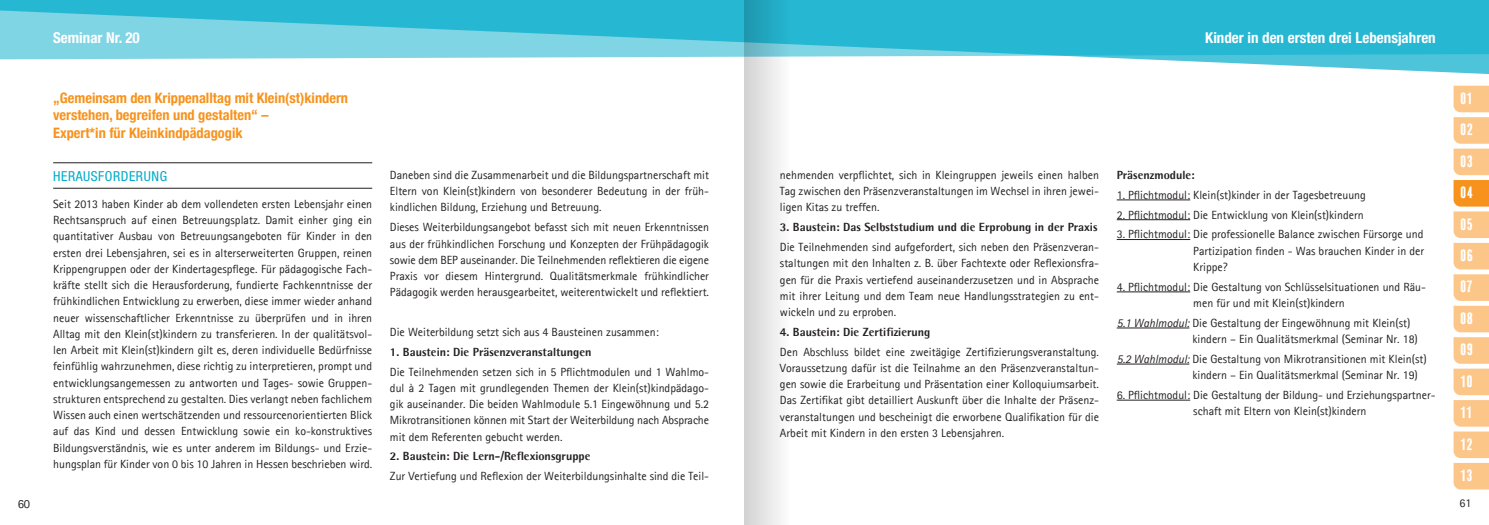
<style>
.page{position:relative;width:1489px;height:525px;background:#fff}
.page>*{position:absolute;margin:0;border:0;box-sizing:border-box;transform-origin:0 0}
.t1{font:700 condensed 15px "Helvetica Neue";color:#fff}
.t2{font:15px/31.4px "Balboa Plus Fill";letter-spacing:-.01em;color:#fff;text-align:justify}
.t3{font:700 condensed 14.38px/17.5px "Helvetica Neue";color:#f7931d}
.t4{font:condensed 13.75px "Helvetica Neue";letter-spacing:.04em;color:#00abcb}
.t5{font:12.5px "Agfa Rotis Sans Serif";color:#231f20}
.t6{font:11.88px/16.2px "Agfa Rotis Sans Serif";color:#231f20;text-align:justify}
.t7{font:800 11.88px "Agfa Rotis Semisans";color:#231f20}
.s1{font-style:italic}
</style>
<div class="page">
<svg style="left:0;top:0;width:1488px;height:74px;fill:#26b7d2"></svg>
<hr style="left:53px;top:162px;width:319px;height:1px;background:#231f20">
<hr style="left:53px;top:188px;width:319px;height:1px;background:#231f20">
<hr style="left:1116px;top:199px;width:74px;height:1px;background:#231f20">
<hr style="left:1116px;top:219px;width:74px;height:1px;background:#231f20">
<hr style="left:1116px;top:239px;width:74px;height:1px;background:#231f20">
<hr style="left:1116px;top:291px;width:74px;height:1px;background:#231f20">
<hr style="left:1116px;top:327px;width:73px;height:1px;background:#231f20">
<hr style="left:1116px;top:363px;width:73px;height:1px;background:#231f20">
<hr style="left:1116px;top:399px;width:74px;height:1px;background:#231f20">
<svg style="left:1453px;top:86px;width:35px;height:403px;background:#fccc95"></svg>
<svg style="left:744px;top:0;width:82px;height:524px"></svg>
<p class="t5" style="left:18px;top:495px;width:14px">60</p>
<p class="t1" style="left:53px;top:28px;width:88px">Seminar Nr. 20</p>
<p class="t3" style="left:53px;top:88px;width:296px">„Gemeinsam den Krippenalltag mit Klein(st)kindern verstehen, begreifen und gestalten“ –<br>Expert*in für Kleinkindpädagogik</p>
<p class="t4" style="left:53px;top:168px;width:115px">HERAUSFORDERUNG</p>
<p class="t6" style="left:53px;top:195px;width:320px">Seit 2013 haben Kinder ab dem vollendeten ersten Lebensjahr einen Rechtsanspruch auf einen Betreuungsplatz. Damit einher ging ein quantitativer Ausbau von Betreuungsangeboten für Kinder in den ersten drei Lebensjahren, sei es in alterserweiterten Gruppen, reinen Krippengruppen oder der Kindertagespflege. Für pädagogische Fach&shy;kräfte stellt sich die Herausforderung, fundierte Fachkenntnisse der frühkindlichen Entwicklung zu erwerben, diese immer wieder anhand neuer wissenschaftlicher Erkenntnisse zu überprüfen und in ihren Alltag mit den Klein(st)kindern zu transferieren. In der qualitätsvol&shy;len Arbeit mit Klein(st)kindern gilt es, deren individuelle Bedürfnisse feinfühlig wahrzunehmen, diese richtig zu interpretieren, prompt und entwicklungsangemessen zu antworten und Tages- sowie Gruppen&shy;strukturen entsprechend zu gestalten. Dies verlangt neben fachlichem Wissen auch einen wertschätzenden und ressourcenorientierten Blick auf das Kind und dessen Entwicklung sowie ein ko-konstruktives Bildungsverständnis, wie es unter anderem im Bildungs- und Erzie&shy;hungsplan für Kinder von 0 bis 10 Jahren in Hessen beschrieben wird.</p>
<p class="t6" style="left:390px;top:166px;width:320px">Daneben sind die Zusammenarbeit und die Bildungspartnerschaft mit Eltern von Klein(st)kindern von besonderer Bedeutung in der früh&shy;kindlichen Bildung, Erziehung und Betreuung.</p>
<p class="t6" style="left:390px;top:219px;width:320px">Dieses Weiterbildungsangebot befasst sich mit neuen Erkenntnissen aus der frühkindlichen Forschung und Konzepten der Frühpädagogik sowie dem BEP auseinander. Die Teilnehmenden reflektieren die eigene Praxis vor diesem Hintergrund. Qualitätsmerkmale frühkindlicher Pädagogik werden herausgearbeitet, weiterentwickelt und reflektiert.</p>
<p class="t6" style="left:390px;top:323px;width:270px">Die Weiterbildung setzt sich aus 4 Bausteinen zusammen:</p>
<p class="t7" style="left:390px;top:344px;width:203px">1. Baustein: Die Präsenzveranstaltungen</p>
<p class="t6" style="left:390px;top:363px;width:320px">Die Teilnehmenden setzen sich in 5 Pflichtmodulen und 1 Wahlmo&shy;dul à 2 Tagen mit grundlegenden Themen der Klein(st)kindpädago&shy;gik auseinander. Die beiden Wahlmodule 5.1 Eingewöhnung und 5.2<br>Mikrotransitionen können mit Start der Weiterbildung nach Absprache mit dem Referenten gebucht werden.</p>
<p class="t7" style="left:390px;top:448px;width:202px">2. Baustein: Die Lern-/Reflexionsgruppe</p>
<p class="t6" style="left:390px;top:467px;width:320px">Zur Vertiefung und Reflexion der Weiterbildungsinhalte sind die Teil-</p>
<p class="t1" style="left:1205px;top:28px;width:232px">Kinder in den ersten drei Lebensjahren</p>
<p class="t6" style="left:780px;top:166px;width:320px">nehmenden verpflichtet, sich in Kleingruppen jeweils einen halben Tag zwischen den Präsenzveranstaltungen im Wechsel in ihren jewei&shy;ligen Kitas zu treffen.</p>
<p class="t7" style="left:780px;top:219px;width:319px">3. Baustein: Das Selbststudium und die Erprobung in der Praxis</p>
<p class="t6" style="left:780px;top:238px;width:320px">Die Teilnehmenden sind aufgefordert, sich neben den Präsenzveran&shy;staltungen mit den Inhalten z. B. über Fachtexte oder Reflexionsfra&shy;gen für die Praxis vertiefend auseinanderzusetzen und in Absprache mit ihrer Leitung und dem Team neue Handlungsstrategien zu ent&shy;wickeln und zu erproben.</p>
<p class="t7" style="left:780px;top:324px;width:152px">4. Baustein: Die Zertifizierung</p>
<p class="t6" style="left:780px;top:343px;width:320px">Den Abschluss bildet eine zweitägige Zertifizierungsveranstaltung.<br>Voraussetzung dafür ist die Teilnahme an den Präsenzveranstaltun&shy;gen sowie die Erarbeitung und Präsentation einer Kolloquiumsarbeit.<br>Das Zertifikat gibt detailliert Auskunft über die Inhalte der Präsenz&shy;veranstaltungen und bescheinigt die erworbene Qualifikation für die Arbeit mit Kindern in den ersten 3 Lebensjahren.</p>
<p class="t7" style="left:1116px;top:167px;width:79px">Präsenzmodule:</p>
<p class="t6" style="left:1116px;top:186px;width:251px">1. Pflichtmodul: Klein(st)kinder in der Tagesbetreuung</p>
<p class="t6" style="left:1116px;top:206px;width:248px">2. Pflichtmodul: Die Entwicklung von Klein(st)kindern</p>
<p class="t6" style="left:1193px;top:226px;width:232px;text-indent:-77px">3. Pflichtmodul: Die professionelle Balance zwischen Fürsorge und Partizipation finden - Was brauchen Kinder in der Krippe?</p>
<p class="t6" style="left:1116px;top:278px;width:311px;text-align:center">4. Pflichtmodul: Die Gestaltung von Schlüsselsituationen und Räu&shy;men für und mit Klein(st)kindern</p>
<p class="t6" style="left:1192px;top:314px;width:227px;text-indent:-76px"><span class="s1">5.1 Wahlmodul:</span> Die Gestaltung der Eingewöhnung mit Klein(st) kindern – Ein Qualitätsmerkmal (Seminar Nr. 18)</p>
<p class="t6" style="left:1192px;top:350px;width:236px;text-indent:-76px"><span class="s1">5.2 Wahlmodul:</span> Die Gestaltung von Mikrotransitionen mit Klein(st) kindern – Ein Qualitätsmerkmal (Seminar Nr. 19)</p>
<p class="t6" style="left:1193px;top:386px;width:244px;text-indent:-77px">6. Pflichtmodul: Die Gestaltung der Bildung- und Erziehungspartner&shy;schaft mit Eltern von Klein(st)kindern</p>
<p class="t2" style="left:1460px;top:82px;width:15px">01<br>02</p>
<p class="t2" style="left:1460px;top:145px;width:14px">03</p>
<p class="t2" style="left:1460px;top:177px;width:15px">04</p>
<p class="t2" style="left:1460px;top:208px;width:15px">05</p>
<p class="t2" style="left:1460px;top:239px;width:15px">06</p>
<p class="t2" style="left:1460px;top:271px;width:14px">07</p>
<p class="t2" style="left:1460px;top:302px;width:15px">08</p>
<p class="t2" style="left:1460px;top:334px;width:15px">09</p>
<p class="t2" style="left:1460px;top:365px;width:14px">10<br>11<br>12</p>
<p class="t2" style="left:1460px;top:459px;width:14px">13</p>
<p class="t6" style="left:1459px;top:494px;width:13px">61</p>
</div>
